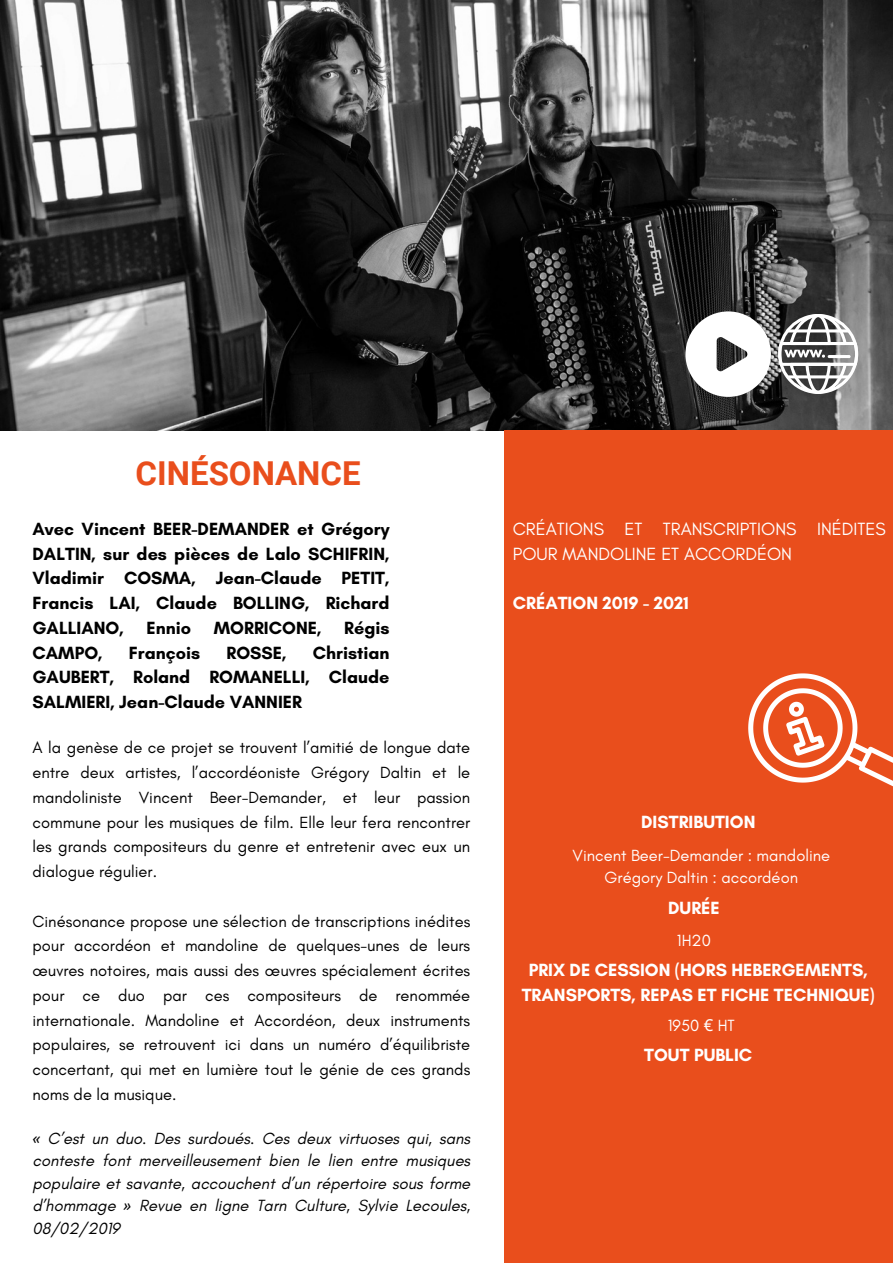
<style>
.page{position:relative;width:893px;height:1264px;background:#fff}
.page>*{position:absolute;margin:0;border:0;box-sizing:border-box;transform-origin:0 0}
.t1{font:700 33px "Roboto";color:#e94e1c}
.t2{font:700 18px/24.8px "Glacial Indifference";color:#000;text-align:justify}
.t3{font:700 18px/24.8px "Glacial Indifference";color:#fff;text-align:center}
.t4{font:18px/24.8px "Glacial Indifference";color:#fff}
.t5{font:16.5px/24.8px "Glacial Indifference";color:#000;text-align:justify}
.t6{font:italic 16.5px/22.5px "Glacial Indifference";color:#000;text-align:justify}
.t7{font:16.5px "Glacial Indifference";color:#fff}
.s1{font-family:"Noto Sans"}
</style>
<div class="page">
<img style="left:0;top:0;width:892px;height:431px">
<div style="left:504px;top:430px;width:388px;height:832px;background:#e94e1c"></div>
<svg style="left:748px;top:673px;width:144px;height:113px"></svg>
<svg style="left:685px;top:311px;width:85px;height:86px"></svg>
<svg style="left:778px;top:314px;width:80px;height:80px"></svg>
<p class="t1" style="left:136px;top:454px;width:226px">CINÉSONANCE</p>
<p class="t2" style="left:33px;top:516px;width:358px">Avec Vincent BEER-DEMANDER et Grégory DALTIN, sur des pièces de Lalo SCHIFRIN, Vladimir COSMA, Jean-Claude PETIT, Francis LAI, Claude BOLLING, Richard GALLIANO,</p>
<p class="t2" style="left:147px;top:615px;width:46px">Ennio</p>
<p class="t2" style="left:214px;top:615px;width:109px">MORRICONE,</p>
<p class="t2" style="left:344px;top:615px;width:47px">Régis</p>
<p class="t2" style="left:33px;top:640px;width:358px;text-indent:280px">Christian GAUBERT, Roland ROMANELLI, Claude SALMIERI, Jean-Claude VANNIER</p>
<p class="t2" style="left:33px;top:640px;width:72px">CAMPO,</p>
<p class="t2" style="left:129px;top:640px;width:73px">François</p>
<p class="t2" style="left:226px;top:640px;width:62px">ROSSE,</p>
<p class="t5" style="left:33px;top:735px;width:439px">A la genèse de ce projet se trouvent l’amitié de longue date entre deux artistes, l’accordéoniste Grégory Daltin et le mandoliniste Vincent Beer-Demander, et leur passion commune pour les musiques de film. Elle leur fera rencontrer les grands compositeurs du genre et entretenir avec eux un dialogue régulier.</p>
<p class="t5" style="left:33px;top:908px;width:439px">Cinésonance propose une sélection de transcriptions inédites pour accordéon et mandoline de quelques-unes de leurs œuvres notoires, mais aussi des œuvres spécialement écrites pour ce duo par ces compositeurs de renommée internationale. Mandoline et Accordéon, deux instruments populaires, se retrouvent ici dans un numéro d’équilibriste concertant, qui met en lumière tout le génie de ces grands noms de la musique.</p>
<p class="t6" style="left:33px;top:1126px;width:439px"><span class="s1">«</span> C’est un duo. Des surdoués. Ces deux virtuoses qui, sans conteste font merveilleusement bien le lien entre musiques populaire et savante, accouchent d’un répertoire sous forme d’hommage <span class="s1">»</span> Revue en ligne Tarn Culture, Sylvie Lecoules, 08/02/2019</p>
<p class="t4" style="left:513px;top:516px;width:374px">CRÉATIONS ET TRANSCRIPTIONS INÉDITES<br>POUR MANDOLINE ET ACCORDÉON</p>
<p class="t3" style="left:513px;top:590px;width:177px">CRÉATION 2019 - 2021</p>
<p class="t3" style="left:641px;top:809px;width:116px">DISTRIBUTION</p>
<p class="t7" style="left:572px;top:845px;width:259px">Vincent Beer-Demander : mandoline</p>
<p class="t7" style="left:604px;top:867px;width:195px">Grégory Daltin : accordéon</p>
<p class="t3" style="left:668px;top:894px;width:53px">DURÉE</p>
<p class="t7" style="left:677px;top:930px;width:35px">1H20</p>
<p class="t3" style="left:521px;top:957px;width:354px">PRIX DE CESSION (HORS HEBERGEMENTS,<br>TRANSPORTS, REPAS ET FICHE TECHNIQUE)</p>
<p class="t7" style="left:667px;top:1015px;width:68px">1950 <span class="s1">€</span> HT</p>
<p class="t3" style="left:644px;top:1042px;width:110px">TOUT PUBLIC</p>
</div>
